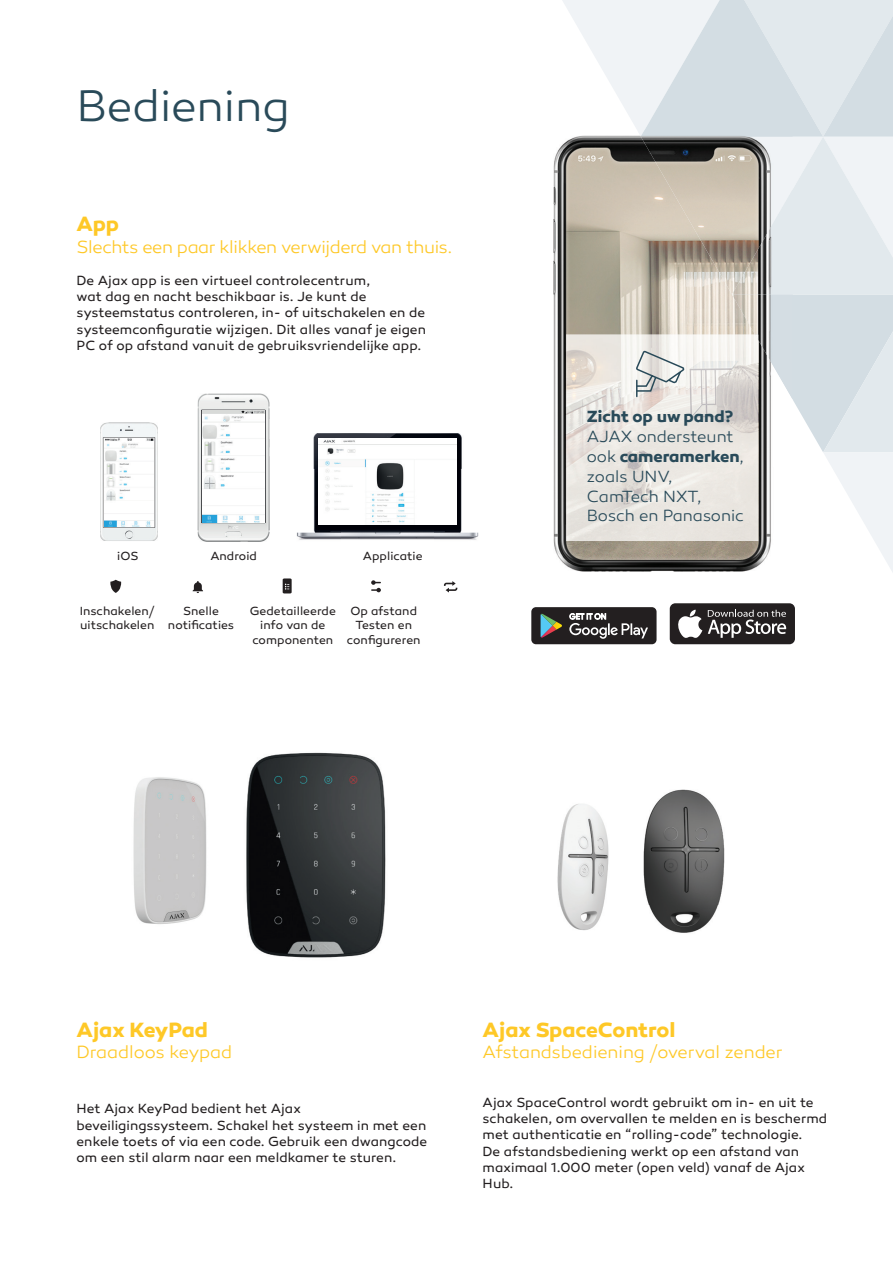
<style>
.page{position:relative;width:893px;height:1263px;background:#fff}
.page>*{position:absolute;margin:0;border:0;box-sizing:border-box;transform-origin:0 0}
.t1{font:300 45px "Canaro";color:#294a59}
.t2{font:700 21px "Canaro";letter-spacing:-.005em;color:#fec827}
.t3{font:300 18px "Canaro";letter-spacing:-.02em;color:#fec827}
.t4{font:300 16.5px/19.8px "Canaro";letter-spacing:-.005em;color:#294a59}
.t5{font:700 16.5px "Canaro";letter-spacing:-.005em;color:#294a59}
.t6{font:13.5px/16.2px "Canaro";letter-spacing:.005em;color:#231f20}
.t7{font:12px/14.4px "Canaro";letter-spacing:.005em;color:#231f20;text-align:center}
.s1{font-weight:700}
</style>
<div class="page">
<img style="left:643px;top:789px;width:82px;height:144px">
<img style="left:557px;top:804px;width:52px;height:126px">
<img style="left:246px;top:752px;width:140px;height:206px">
<img style="left:133px;top:777px;width:74px;height:147px">
<svg style="left:444px;top:581px;width:13px;height:11px"></svg>
<svg style="left:193px;top:581px;width:10px;height:12px"></svg>
<svg style="left:110px;top:580px;width:11px;height:13px"></svg>
<svg style="left:283px;top:578px;width:9px;height:15px"></svg>
<svg style="left:371px;top:580px;width:10px;height:12px"></svg>
<img style="left:198px;top:393px;width:72px;height:149px">
<img style="left:202px;top:410px;width:62px;height:112px">
<img style="left:313px;top:433px;width:149px;height:36px">
<img style="left:297px;top:469px;width:45px;height:71px">
<img style="left:433px;top:469px;width:45px;height:71px">
<img style="left:342px;top:525px;width:91px;height:15px">
<img style="left:318px;top:438px;width:138px;height:86px">
<img style="left:100px;top:422px;width:58px;height:119px">
<img style="left:104px;top:443px;width:50px;height:84px">
<img style="left:104px;top:438px;width:50px;height:3px">
<img style="left:553px;top:145px;width:9px;height:417px">
<div style="left:670px;top:603px;width:125px;height:41px;background:#231f20;border-radius:6px"></div>
<svg style="left:678px;top:610px;width:24px;height:28px"></svg>
<svg style="left:708px;top:610px;width:78px;height:28px"></svg>
<div style="left:531px;top:607px;width:125px;height:37px;background:#231f20;border-radius:5px"></div>
<svg style="left:569px;top:613px;width:79px;height:26px"></svg>
<svg style="left:541px;top:614px;width:21px;height:24px"></svg>
<svg style="left:562px;top:0;width:331px;height:572px"></svg>
<h1 class="t1" style="left:77px;top:80px;width:215px">Bediening</h1>
<h2 class="t2" style="left:77px;top:211px;width:44px">App</h2>
<h3 class="t3" style="left:77px;top:236px;width:377px">Slechts een paar klikken verwijderd van thuis.</h3>
<p class="t6" style="left:77px;top:272px;width:351px">De Ajax app is een virtueel controlecentrum,<br>wat dag en nacht beschikbaar is. Je kunt de systeemstatus controleren, in- of uitschakelen en de systeemconfiguratie wijzigen. Dit alles vanaf je eigen PC of op afstand vanuit de gebruiksvriendelijke app.</p>
<p class="t7" style="left:117px;top:549px;width:23px">iOS</p>
<p class="t7" style="left:210px;top:549px;width:48px">Android</p>
<p class="t7" style="left:363px;top:549px;width:61px">Applicatie</p>
<p class="t7" style="left:80px;top:604px;width:77px;text-align:left">Inschakelen/ uitschakelen</p>
<p class="t7" style="left:168px;top:604px;width:68px">Snelle notificaties</p>
<p class="t7" style="left:250px;top:604px;width:88px">Gedetailleerde info van de componenten</p>
<p class="t7" style="left:347px;top:604px;width:75px">Op afstand<br>Testen en configureren</p>
<p class="t5" style="left:587px;top:406px;width:148px">Zicht op uw pand?</p>
<p class="t4" style="left:587px;top:427px;width:159px">AJAX ondersteunt ook <span class="s1">cameramerken</span>, zoals UNV,<br>CamTech NXT,<br>Bosch en Panasonic</p>
<h2 class="t2" style="left:77px;top:1016px;width:133px">Ajax KeyPad</h2>
<h3 class="t3" style="left:77px;top:1042px;width:157px">Draadloos keypad</h3>
<p class="t6" style="left:77px;top:1101px;width:352px">Het Ajax KeyPad bedient het Ajax beveiligingssysteem. Schakel het systeem in met een enkele toets of via een code. Gebruik een dwangcode om een stil alarm naar een meldkamer te sturen.</p>
<h2 class="t2" style="left:483px;top:1016px;width:194px">Ajax SpaceControl</h2>
<h3 class="t3" style="left:483px;top:1042px;width:302px">Afstandsbediening /overval zender</h3>
<p class="t6" style="left:483px;top:1094px;width:346px">Ajax SpaceControl wordt gebruikt om in- en uit te schakelen, om overvallen te melden en is beschermd met authenticatie en “rolling-code” technologie.<br>De afstandsbediening werkt op een afstand van maximaal 1.000 meter (open veld) vanaf de Ajax Hub.</p>
</div>
